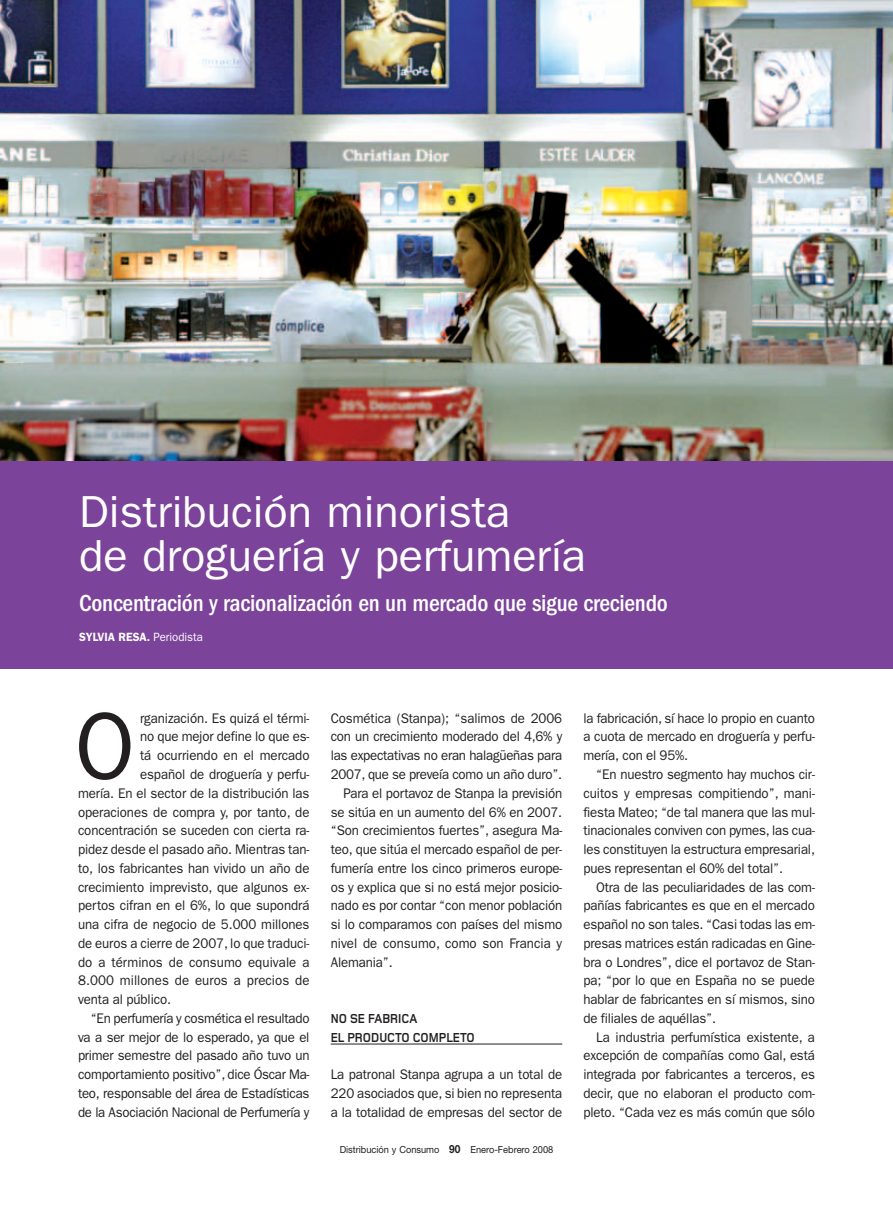
<style>
.page{position:relative;width:893px;height:1212px;background:#fff}
.page>*{position:absolute;margin:0;border:0;box-sizing:border-box;transform-origin:0 0}
.t1{font:95.85px "Franklin Gothic";color:#231f20;scale:.95 1}
.t2{font:45px/43.5px "Franklin Gothic";color:#fff}
.t3{font:500 condensed 24px "Franklin Gothic";letter-spacing:-.01em;color:#fff}
.t4{font:13.95px/18.8px "Franklin Gothic";letter-spacing:-.01em;color:#231f20;text-align:justify;scale:.95 1}
.t5{font:700 13.5px/18.8px "Foundry Monoline";color:#231f20;scale:.9 1}
.t6{font:600 12px "Franklin Gothic";color:#fff;scale:.95 1}
.t7{font:9.75px "Helvetica Neue";color:#231f20;scale:.95 1}
.s1{font-weight:400}
.s2{font-weight:700;font-size:11.25px}
</style>
<div class="page">
<img style="left:0;top:0;width:893px;height:1045px">
<h2 class="t2" style="left:79px;top:494px;width:509px">Distribución minorista<br>de droguería y perfumería</h2>
<h3 class="t3" style="left:79px;top:595px;width:590px">Concentración y racionalización en un mercado que sigue creciendo</h3>
<p class="t6" style="left:79px;top:633px;width:132px">SYLVIA RESA. <span class="s1">Periodista</span></p>
<h1 class="t1" style="left:75px;top:713px;width:65px">O</h1>
<p class="t4" style="left:140px;top:710px;width:180px">rganización. Es quizá el térmi-</p>
<p class="t4" style="left:140px;top:728px;width:180px">no que mejor define lo que es-</p>
<p class="t4" style="left:140px;top:747px;width:180px">tá ocurriendo en el mercado</p>
<p class="t4" style="left:140px;top:766px;width:180px">español de droguería y perfu-</p>
<p class="t4" style="left:78px;top:785px;width:245px">mería. En el sector de la distribución las</p>
<p class="t4" style="left:78px;top:803px;width:245px">operaciones de compra y, por tanto, de</p>
<p class="t4" style="left:78px;top:822px;width:245px">concentración se suceden con cierta ra-</p>
<p class="t4" style="left:78px;top:841px;width:245px">pidez desde el pasado año. Mientras tan-</p>
<p class="t4" style="left:78px;top:860px;width:245px">to, los fabricantes han vivido un año de</p>
<p class="t4" style="left:78px;top:878px;width:245px">crecimiento imprevisto, que algunos ex-</p>
<p class="t4" style="left:78px;top:897px;width:245px">pertos cifran en el 6%, lo que supondrá</p>
<p class="t4" style="left:78px;top:916px;width:245px">una cifra de negocio de 5.000 millones</p>
<p class="t4" style="left:78px;top:935px;width:245px">de euros a cierre de 2007, lo que traduci-</p>
<p class="t4" style="left:78px;top:953px;width:245px">do a términos de consumo equivale a</p>
<p class="t4" style="left:78px;top:972px;width:245px">8.000 millones de euros a precios de</p>
<p class="t4" style="left:78px;top:991px;width:99px">venta al público.</p>
<p class="t4" style="left:91px;top:1010px;width:232px">“En perfumería y cosmética el resultado</p>
<p class="t4" style="left:78px;top:1028px;width:245px">va a ser mejor de lo esperado, ya que el</p>
<p class="t4" style="left:78px;top:1047px;width:245px">primer semestre del pasado año tuvo un</p>
<p class="t4" style="left:78px;top:1066px;width:245px">comportamiento positivo”, dice Óscar Ma-</p>
<p class="t4" style="left:78px;top:1085px;width:245px">teo, responsable del área de Estadísticas</p>
<p class="t4" style="left:78px;top:1103px;width:245px">de la Asociación Nacional de Perfumería y</p>
<p class="t4" style="left:331px;top:710px;width:245px">Cosmética (Stanpa); “salimos de 2006</p>
<p class="t4" style="left:331px;top:728px;width:245px">con un crecimiento moderado del 4,6% y</p>
<p class="t4" style="left:331px;top:747px;width:245px">las expectativas no eran halagüeñas para</p>
<p class="t4" style="left:331px;top:766px;width:245px">2007, que se preveía como un año duro”.</p>
<p class="t4" style="left:343px;top:785px;width:232px">Para el portavoz de Stanpa la previsión</p>
<p class="t4" style="left:331px;top:803px;width:245px">se sitúa en un aumento del 6% en 2007.</p>
<p class="t4" style="left:331px;top:822px;width:245px">“Son crecimientos fuertes”, asegura Ma-</p>
<p class="t4" style="left:331px;top:841px;width:245px">teo, que sitúa el mercado español de per-</p>
<p class="t4" style="left:331px;top:860px;width:245px">fumería entre los cinco primeros europe-</p>
<p class="t4" style="left:331px;top:878px;width:245px">os y explica que si no está mejor posicio-</p>
<p class="t4" style="left:331px;top:897px;width:245px">nado es por contar “con menor población</p>
<p class="t4" style="left:331px;top:916px;width:245px">si lo comparamos con países del mismo</p>
<p class="t4" style="left:331px;top:935px;width:245px">nivel de consumo, como son Francia y</p>
<p class="t4" style="left:331px;top:953px;width:67px">Alemania”.</p>
<p class="t5" style="left:331px;top:1010px;width:162px">NO SE FABRICA<br>EL PRODUCTO COMPLETO</p>
<p class="t4" style="left:331px;top:1066px;width:245px">La patronal Stanpa agrupa a un total de 220 asociados que, si bien no representa a la totalidad de empresas del sector de</p>
<p class="t7" style="left:340px;top:1146px;width:226px">Distribución y Consumo <span class="s2">90</span> Enero-Febrero 2008</p>
<p class="t4" style="left:583px;top:710px;width:245px">la fabricación, sí hace lo propio en cuanto a cuota de mercado en droguería y perfu&shy;mería, con el 95%.</p>
<p class="t4" style="left:583px;top:766px;width:245px;text-indent:13px">“En nuestro segmento hay muchos cir&shy;cuitos y empresas compitiendo”, mani&shy;fiesta Mateo; “de tal manera que las mul&shy;tinacionales conviven con pymes, las cua&shy;les constituyen la estructura empresarial, pues representan el 60% del total”.</p>
<p class="t4" style="left:583px;top:878px;width:245px;text-indent:13px">Otra de las peculiaridades de las com&shy;pañías fabricantes es que en el mercado español no son tales. “Casi todas las em&shy;presas matrices están radicadas en Gine&shy;bra o Londres”, dice el portavoz de Stan&shy;pa; “por lo que en España no se puede hablar de fabricantes en sí mismos, sino de filiales de aquéllas”.</p>
<p class="t4" style="left:583px;top:1028px;width:245px;text-indent:13px">La industria perfumística existente, a excepción de compañías como Gal, está integrada por fabricantes a terceros, es decir, que no elaboran el producto com&shy;pleto. “Cada vez es más común que sólo</p>
</div>
